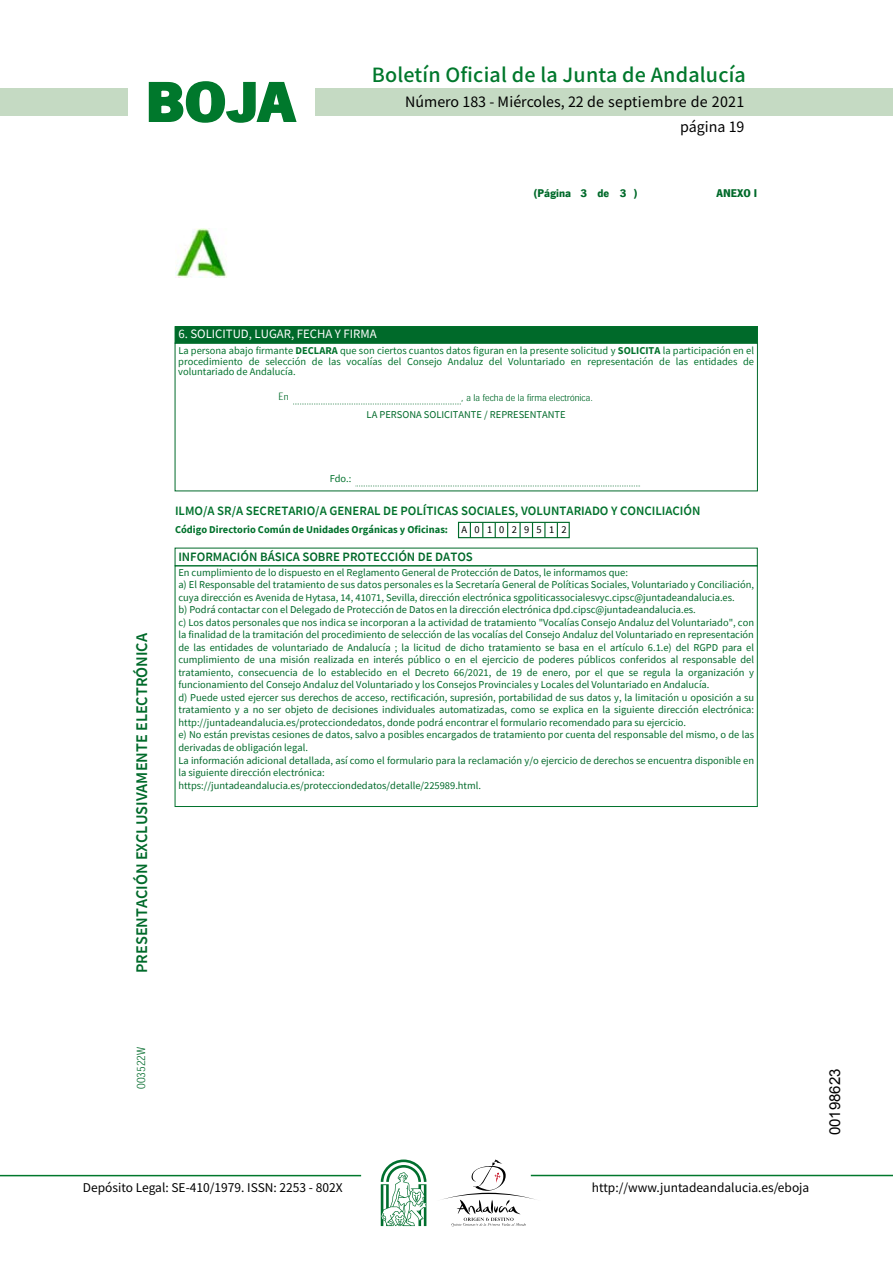
<style>
.page{position:relative;width:893px;height:1263px;background:#fff}
.page>*{position:absolute;margin:0;border:0;box-sizing:border-box;transform-origin:0 0}
.t1{font:700 57.75px "News Got T";color:#00782c;scale:1.14 1}
.t2{font:500 19.5px "Noto Sans HK";letter-spacing:.01em;color:#00782c}
.t3{font:600 16.2px "Source Sans Pro";color:#006a2a}
.t4{font:15px "Arial";color:#000}
.t5{font:14.25px/24.5px "Noto Sans HK";color:#000;text-align:right}
.t6{font:600 12.75px "Source Sans Pro";color:#00722c}
.t7{font:600 12.75px "Source Sans Pro";color:#006a2a}
.t8{font:12.75px "Source Sans Pro";color:#fff}
.t9{font:12px "Noto Sans HK";color:#000}
.t10{font:700 11.55px "News Got T";color:#006a2a}
.t11{font:11.55px "Adobe Sans MM";color:#006a2a}
.t12{font:10.5px/12.6px "Source Sans Pro";color:#006a2a}
.t13{font:10.5px/10.5px "Source Sans Pro";color:#00722c;text-align:justify}
.t14{font:700 10.5px "Source Sans Pro";color:#00722c}
.t15{font:10.5px "Source Sans Pro";letter-spacing:.695em;color:#000}
.t16{font:10.5px "Adobe Sans MM";color:#006a2a}
.t17{font:9.3px "Adobe Sans MM";color:#006a2a}
.s1{font-weight:700}
.s2{font-size:9.3px}
.s3{font-size:10.5px}
</style>
<div class="page">
<div style="left:315px;top:88px;width:577px;height:28px;background:#c5dac3"></div>
<div style="left:0;top:88px;width:128px;height:28px;background:#c5dac3"></div>
<hr style="left:0;top:1175px;width:361px;height:1px;background:#00782c">
<hr style="left:531px;top:1175px;width:361px;height:1px;background:#00782c">
<svg style="left:148px;top:81px;width:149px;height:42px"></svg>
<svg style="left:442px;top:1159px;width:100px;height:67px"></svg>
<svg style="left:381px;top:1160px;width:45px;height:66px"></svg>
<img style="left:175px;top:228px;width:52px;height:49px">
<div style="left:175px;top:327px;width:582px;height:16px;background:#006a2a"></div>
<div style="left:174px;top:326px;width:583px;height:18px;border:1px solid #00722c"></div>
<div style="left:174px;top:343px;width:584px;height:148px;border:1px solid #006a2a"></div>
<svg style="left:293px;top:404px;width:168px;height:1px"></svg>
<svg style="left:355px;top:486px;width:285px;height:1px"></svg>
<div style="left:175px;top:548px;width:582px;height:18px;border:1px solid #006a2a"></div>
<div style="left:175px;top:566px;width:582px;height:241px;border:1px solid #00722c"></div>
<div style="left:458px;top:522px;width:111px;height:16px;border:1px solid #006a2a"></div>
<svg style="left:470px;top:523px;width:1px;height:15px"></svg>
<svg style="left:482px;top:523px;width:1px;height:15px"></svg>
<svg style="left:494px;top:523px;width:2px;height:15px"></svg>
<svg style="left:507px;top:523px;width:1px;height:15px"></svg>
<svg style="left:519px;top:523px;width:1px;height:15px"></svg>
<svg style="left:532px;top:523px;width:1px;height:15px"></svg>
<svg style="left:544px;top:523px;width:1px;height:15px"></svg>
<svg style="left:556px;top:523px;width:2px;height:15px"></svg>
<h1 class="t1" style="left:145px;top:68px;width:133px">BOJA</h1>
<h2 class="t2" style="left:372px;top:64px;width:375px">Boletín Oficial de la Junta de Andalucía</h2>
<h3 class="t5" style="left:405px;top:90px;width:341px">Número 183 - Miércoles, 22 de septiembre de 2021 página 19</h3>
<p class="t10" style="left:533px;top:187px;width:39px">(Página</p>
<p class="t10" style="left:597px;top:187px;width:13px">de</p>
<p class="t10" style="left:634px;top:187px;width:5px">)</p>
<p class="t10" style="left:580px;top:187px;width:8px">3</p>
<p class="t10" style="left:620px;top:187px;width:8px">3</p>
<p class="t10" style="left:716px;top:187px;width:42px">ANEXO I</p>
<h3 class="t3" style="left:131px;top:973px;width:342px;rotate:-90deg">PRESENTACIÓN EXCLUSIVAMENTE ELECTRÓNICA</h3>
<p class="t8" style="left:178px;top:326px;width:200px">6. SOLICITUD, LUGAR, FECHA Y FIRMA</p>
<p class="t13" style="left:178px;top:345px;width:577px">La persona abajo firmante <span class="s1">DECLARA</span> que son ciertos cuantos datos figuran en la presente solicitud y <span class="s1">SOLICITA</span> la participación en el procedimiento de selección de las vocalías del Consejo Andaluz del Voluntariado en representación de las entidades de voluntariado de Andalucía.</p>
<p class="t16" style="left:278px;top:390px;width:11px">E<span class="s2">n</span></p>
<p class="t17" style="left:461px;top:392px;width:133px"><span class="s3">,</span> a la fecha de la firma electrónica<span class="s3">.</span></p>
<p class="t12" style="left:366px;top:409px;width:200px">LA PERSONA SOLICITANTE / REPRESENTANTE</p>
<p class="t13" style="left:329px;top:473px;width:23px">Fdo.:</p>
<p class="t6" style="left:175px;top:503px;width:527px">ILMO/A SR/A SECRETARIO/A GENERAL DE POLÍTICAS SOCIALES, VOLUNTARIADO Y CONCILIACIÓN</p>
<p class="t14" style="left:175px;top:522px;width:274px">Código Directorio Común de Unidades Orgánicas y Oficinas:</p>
<p class="t7" style="left:178px;top:548px;width:296px">INFORMACIÓN BÁSICA SOBRE PROTECCIÓN DE DATOS</p>
<p class="t12" style="left:178px;top:566px;width:577px">En cumplimiento de lo dispuesto en el Reglamento General de Protección de Datos, le informamos que:<br>a) El Responsable del tratamiento de sus datos personales es la Secretaría General de Políticas Sociales, Voluntariado y Conciliación, cuya dirección es Avenida de Hytasa, 14, 41071, Sevilla, dirección electrónica sgpoliticassocialesvyc.cipsc@juntadeandalucia.es.<br>b) Podrá contactar con el Delegado de Protección de Datos en la dirección electrónica dpd.cipsc@juntadeandalucia.es.<br>c) Los datos personales que nos indica se incorporan a la actividad de tratamiento "Vocalías Consejo Andaluz del Voluntariado", con la finalidad de la tramitación del procedimiento de selección de las vocalías del Consejo Andaluz del Voluntariado en representación de las entidades de voluntariado de Andalucía ; la licitud de dicho tratamiento se basa en el artículo 6.1.e) del RGPD para el cumplimiento de una misión realizada en interés público o en el ejercicio de poderes públicos conferidos al responsable del tratamiento, consecuencia de lo establecido en el Decreto 66/2021, de 19 de enero, por el que se regula la organización y funcionamiento del Consejo Andaluz del Voluntariado y los Consejos Provinciales y Locales del Voluntariado en Andalucía.<br>d) Puede usted ejercer sus derechos de acceso, rectificación, supresión, portabilidad de sus datos y, la limitación u oposición a su tratamiento y a no ser objeto de decisiones individuales automatizadas, como se explica en la siguiente dirección electrónica: http://juntadeandalucia.es/protecciondedatos, donde podrá encontrar el formulario recomendado para su ejercicio.<br>e) No están previstas cesiones de datos, salvo a posibles encargados de tratamiento por cuenta del responsable del mismo, o de las derivadas de obligación legal.<br>La información adicional detallada, así como el formulario para la reclamación y/o ejercicio de derechos se encuentra disponible en la siguiente dirección electrónica:<br>https://juntadeandalucia.es/protecciondedatos/detalle/225989.html.</p>
<p class="t15" style="left:461px;top:522px;width:107px">A01029512</p>
<p class="t11" style="left:134px;top:1089px;width:44px;rotate:-90deg">003522W</p>
<p class="t9" style="left:83px;top:1181px;width:261px">Depósito Legal: SE-410/1979. ISSN: 2253 - 802X</p>
<p class="t9" style="left:592px;top:1181px;width:219px">http://www.juntadeandalucia.es/eboja</p>
<h3 class="t4" style="left:825px;top:1135px;width:68px;rotate:-90deg">00198623</h3>
</div>
